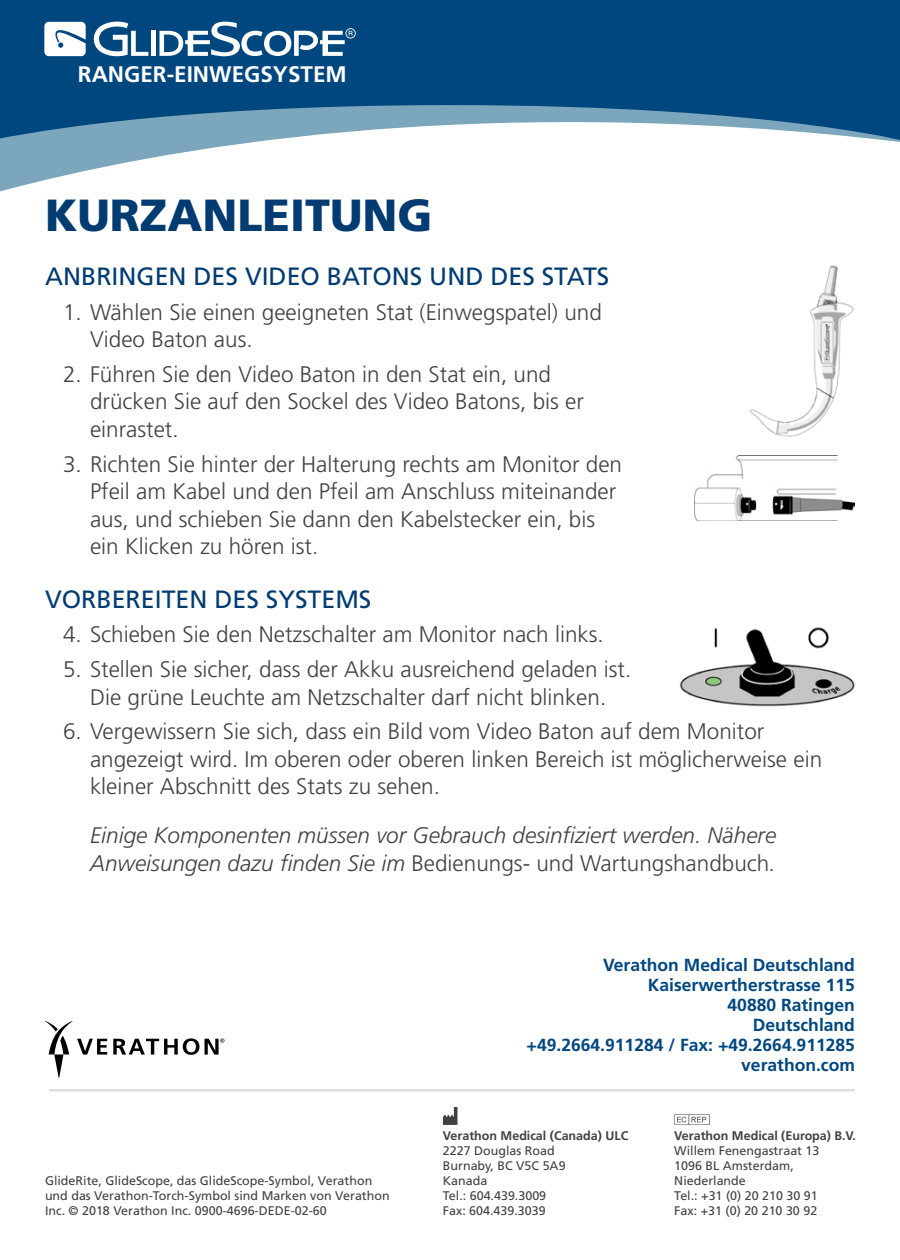
<style>
.page{position:relative;width:900px;height:1260px;background:#fff}
.page>*{position:absolute;margin:0;border:0;box-sizing:border-box;transform-origin:0 0}
.t1{font:900 45px "Frutiger LT Std";color:#003b71}
.Section_Header{font:25px "Frutiger LT Std";color:#003b71}
.t2{font:300 22.5px/27.5px "Frutiger LT Std";color:#414042}
.Indent_for_numbers{font:italic 300 22.5px/27.5px "Frutiger LT Std";color:#414042}
.t3{font:700 22.5px "Frutiger LT Std";color:#fff}
.t4{font:700 17.5px "Frutiger LT Std";color:#00467f}
.MiceType{font:12.5px/15px "Frutiger LT Std";color:#414042}
.MiceType-2{font:700 12.5px "Frutiger LT Std";color:#414042}
.s1{font-style:normal}
</style>
<div class="page">
<svg style="left:0;top:145px;width:232px;height:46px"></svg>
<svg style="left:0;top:0;width:900px;height:145px;background:#276392"></svg>
<img style="left:749px;top:265px;width:106px;height:172px">
<img style="left:694px;top:456px;width:161px;height:65px">
<img style="left:679px;top:627px;width:176px;height:80px">
<div style="left:707px;top:678px;width:13px;height:6px;background:#87c879;border-radius:50%"></div>
<svg style="left:45px;top:1021px;width:62px;height:57px"></svg>
<svg style="left:113px;top:1038px;width:111px;height:17px"></svg>
<svg style="left:443px;top:1107px;width:14px;height:18px"></svg>
<svg style="left:674px;top:1114px;width:36px;height:11px"></svg>
<hr style="left:49px;top:1089px;width:806px;height:3px;background:#dcddde">
<svg style="left:44px;top:22px;width:42px;height:34px"></svg>
<hr style="left:152px;top:31px;width:4px;height:25px;background:#fff">
<svg style="left:94px;top:22px;width:54px;height:34px"></svg>
<svg style="left:159px;top:22px;width:197px;height:34px"></svg>
<p class="t3" style="left:78px;top:61px;width:270px">RANGER-EINWEGSYSTEM</p>
<p class="t1" style="left:45px;top:188px;width:389px">KURZANLEITUNG</p>
<p class="Section_Header" style="left:45px;top:262px;width:566px">ANBRINGEN DES VIDEO BATONS UND DES STATS</p>
<p class="t2" style="left:90px;top:299px;width:513px;text-indent:-27px">1. Wählen Sie einen geeigneten Stat (Einwegspatel) und<br>Video Baton aus.</p>
<p class="t2" style="left:90px;top:361px;width:496px;text-indent:-27px">2. Führen Sie den Video Baton in den Stat ein, und drücken Sie auf den Sockel des Video Batons, bis er einrastet.</p>
<p class="t2" style="left:90px;top:450px;width:534px;text-indent:-27px">3. Richten Sie hinter der Halterung rechts am Monitor den Pfeil am Kabel und den Pfeil am Anschluss miteinander aus, und schieben Sie dann den Kabelstecker ein, bis ein Klicken zu hören ist.</p>
<p class="Section_Header" style="left:45px;top:584px;width:328px">VORBEREITEN DES SYSTEMS</p>
<p class="t2" style="left:63px;top:621px;width:542px">4. Schieben Sie den Netzschalter am Monitor nach links.</p>
<p class="t2" style="left:63px;top:656px;width:570px;text-align:center">5. Stellen Sie sicher, dass der Akku ausreichend geladen ist.<br>Die grüne Leuchte am Netzschalter darf nicht blinken.</p>
<p class="t2" style="left:90px;top:718px;width:734px;text-indent:-27px">6. Vergewissern Sie sich, dass ein Bild vom Video Baton auf dem Monitor angezeigt wird. Im oberen oder oberen linken Bereich ist möglicherweise ein kleiner Abschnitt des Stats zu sehen.</p>
<p class="Indent_for_numbers" style="left:90px;top:822px;width:688px">Einige Komponenten müssen vor Gebrauch desinfiziert werden. Nähere<br>Anweisungen dazu finden Sie im <span class="s1">Bedienungs- und Wartungshandbuch</span>.</p>
<p class="MiceType" style="left:45px;top:1173px;width:346px">GlideRite, GlideScope, das GlideScope-Symbol, Verathon und das Verathon-Torch-Symbol sind Marken von Verathon<br>Inc. © 2018 Verathon Inc. 0900-4696-DEDE-02-60</p>
<p class="t4" style="left:603px;top:955px;width:253px">Verathon Medical Deutschland</p>
<p class="t4" style="left:648px;top:975px;width:209px">Kaiserwertherstrasse 115</p>
<p class="t4" style="left:728px;top:995px;width:129px">40880 Ratingen</p>
<p class="t4" style="left:753px;top:1015px;width:104px">Deutschland</p>
<p class="t4" style="left:527px;top:1035px;width:330px">+49.2664.911284 / Fax: +49.2664.911285</p>
<p class="t4" style="left:741px;top:1055px;width:115px">verathon.com</p>
<p class="MiceType-2" style="left:443px;top:1128px;width:187px">Verathon Medical (Canada) ULC</p>
<p class="MiceType" style="left:443px;top:1143px;width:113px">2227 Douglas Road</p>
<p class="MiceType" style="left:443px;top:1158px;width:124px">Burnaby, BC V5C 5A9</p>
<p class="MiceType" style="left:443px;top:1173px;width:46px">Kanada</p>
<p class="MiceType" style="left:443px;top:1188px;width:105px">Tel.: 604.439.3009</p>
<p class="MiceType" style="left:443px;top:1203px;width:104px">Fax: 604.439.3039</p>
<p class="MiceType-2" style="left:674px;top:1128px;width:183px">Verathon Medical (Europa) B.V.</p>
<p class="MiceType" style="left:674px;top:1143px;width:147px">Willem Fenengastraat 13</p>
<p class="MiceType" style="left:674px;top:1158px;width:121px">1096 BL Amsterdam,</p>
<p class="MiceType" style="left:674px;top:1173px;width:73px">Niederlande</p>
<p class="MiceType" style="left:674px;top:1188px;width:145px">Tel.: +31 (0) 20 210 30 91</p>
<p class="MiceType" style="left:674px;top:1203px;width:144px">Fax: +31 (0) 20 210 30 92</p>
</div>
